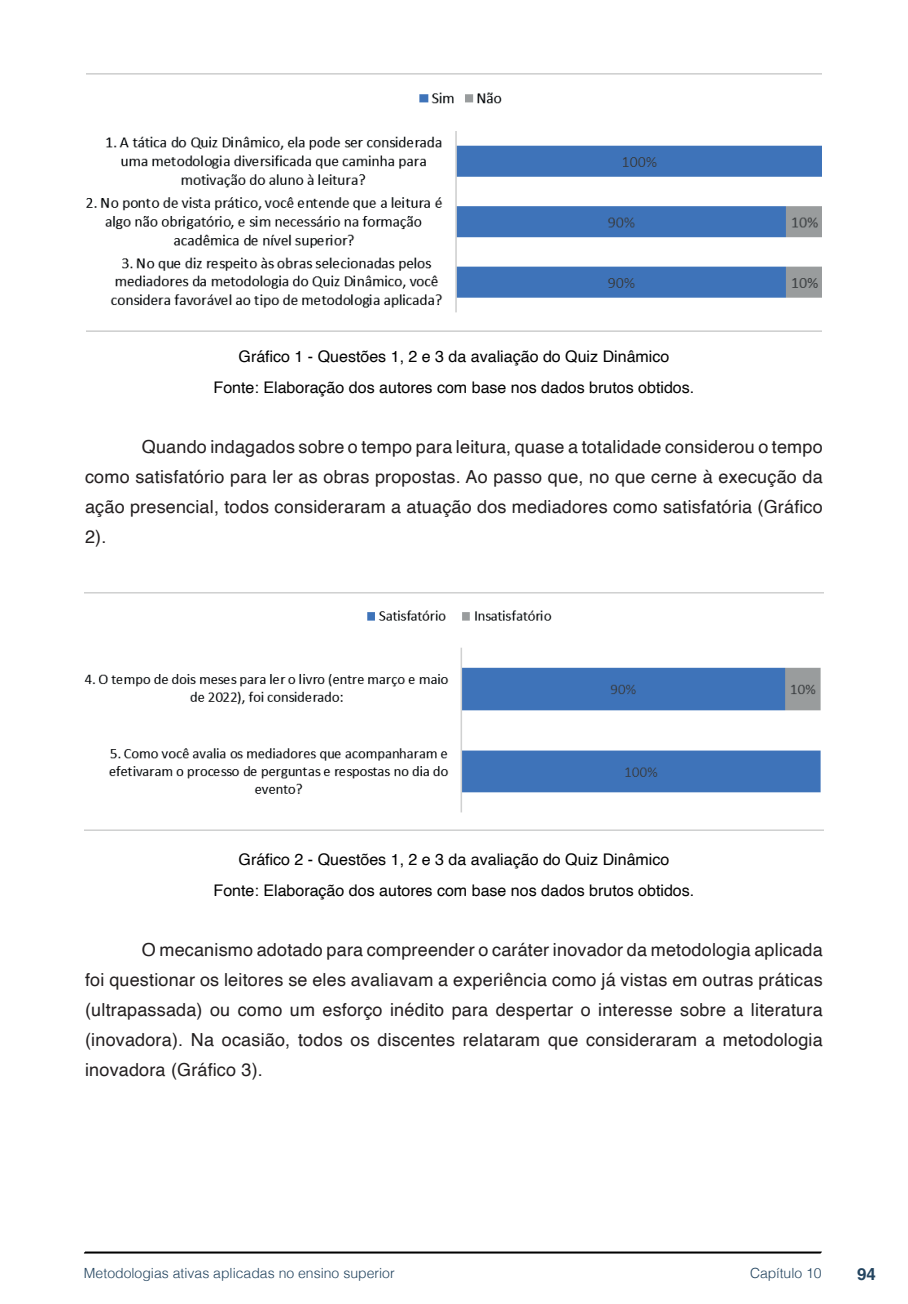
<style>
.page{position:relative;width:908px;height:1304px;background:#fff}
.page>*{position:absolute;margin:0;border:0;box-sizing:border-box;transform-origin:0 0}
.t1{font:18px/30px "Helvetica";letter-spacing:.01em;color:#231f20;text-align:justify}
.t2{font:700 16.8px "Helvetica";color:#23445f}
.t3{font:16px/30.6px "Helvetica";color:#000;text-align:center}
.t4{font:300 14px "Helvetica";color:#23445f}
</style>
<div class="page">
<svg style="left:84px;top:1251px;width:737px;height:3px;background:#515151"></svg>
<img style="left:86px;top:74px;width:735px;height:258px">
<img style="left:85px;top:593px;width:737px;height:237px">
<p class="t3" style="left:213px;top:342px;width:482px">Gráfico 1 - Questões 1, 2 e 3 da avaliação do Quiz Dinâmico<br>Fonte: Elaboração dos autores com base nos dados brutos obtidos.</p>
<p class="t1" style="left:85px;top:432px;width:738px;text-indent:57px">Quando indagados sobre o tempo para leitura, quase a totalidade considerou o tempo como satisfatório para ler as obras propostas. Ao passo que, no que cerne à execução da ação presencial, todos consideraram a atuação dos mediadores como satisfatória (Gráfico 2).</p>
<p class="t3" style="left:213px;top:845px;width:482px">Gráfico 2 - Questões 1, 2 e 3 da avaliação do Quiz Dinâmico<br>Fonte: Elaboração dos autores com base nos dados brutos obtidos.</p>
<p class="t1" style="left:85px;top:935px;width:738px;text-indent:57px">O mecanismo adotado para compreender o caráter inovador da metodologia aplicada foi questionar os leitores se eles avaliavam a experiência como já vistas em outras práticas (ultrapassada) ou como um esforço inédito para despertar o interesse sobre a literatura (inovadora). Na ocasião, todos os discentes relataram que consideraram a metodologia inovadora (Gráfico 3).</p>
<p class="t4" style="left:84px;top:1261px;width:312px">Metodologias ativas aplicadas no ensino superior</p>
<p class="t4" style="left:749px;top:1261px;width:73px">Capítulo 10</p>
<p class="t2" style="left:856px;top:1264px;width:20px">94</p>
</div>
